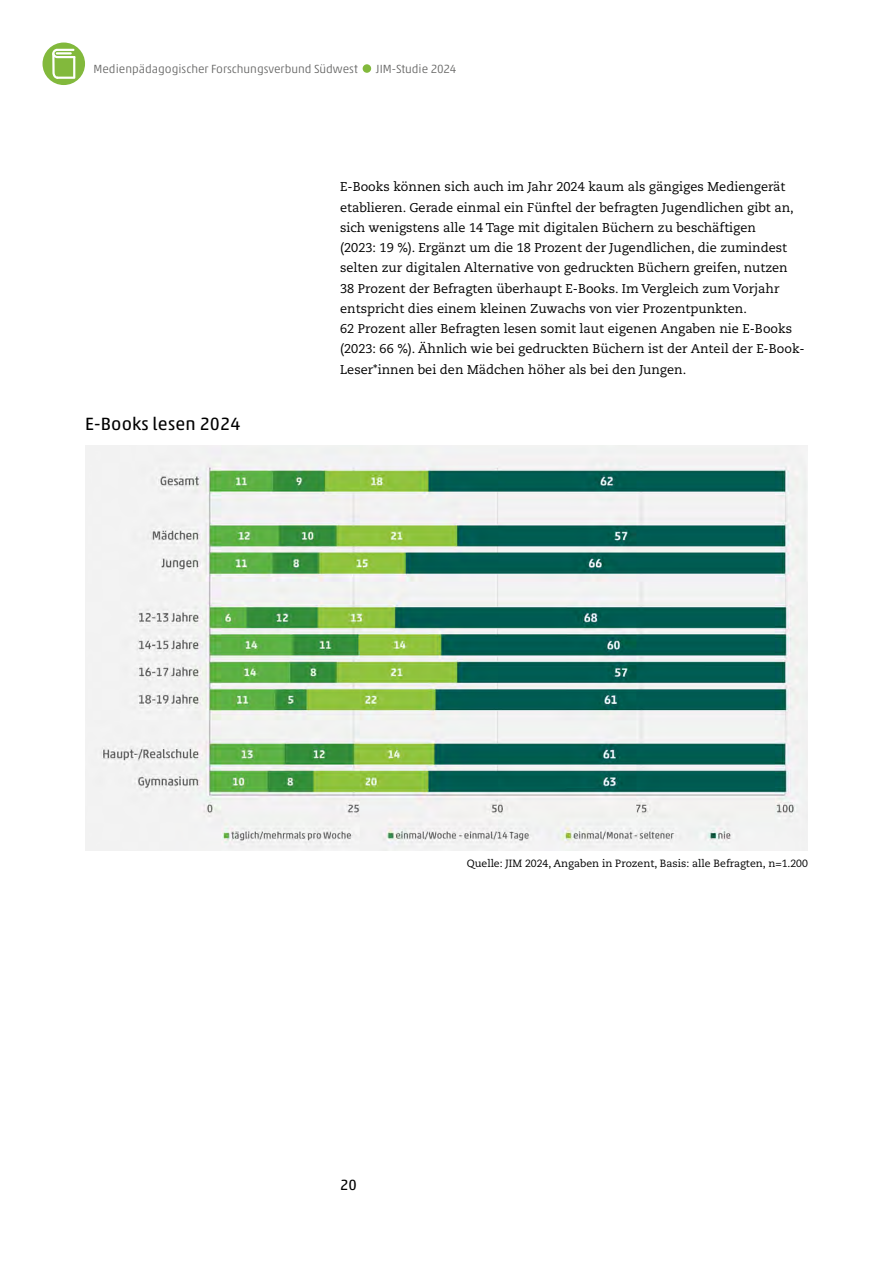
<style>
.page{position:relative;width:893px;height:1263px;background:#fff}
.page>*{position:absolute;margin:0;border:0;box-sizing:border-box;transform-origin:0 0}
.Unterüberschrift{font:18px "Akko Pro";letter-spacing:.01em;color:#000}
.t1{font:15px "Akko Pro";color:#000}
.Fließtext{font:12.75px/20.2px "Caecilia LT Pro 55 Roman";color:#000}
.t2{font:300 12px "Akko Pro";color:#636362}
.Beschriftung{font:10.5px "Caecilia LT Pro 55 Roman";color:#000}
</style>
<div class="page">
<img style="left:85px;top:446px;width:723px;height:405px">
<div style="left:43px;top:43px;width:42px;height:42px;background:#82b93c;border-radius:50%"></div>
<svg style="left:52px;top:49px;width:23px;height:30px"></svg>
<div style="left:363px;top:64px;width:8px;height:9px;background:#82b93c;border-radius:50%"></div>
<p class="t2" style="left:94px;top:61px;width:266px">Medienpädagogischer Forschungsverbund Südwest</p>
<p class="t2" style="left:376px;top:61px;width:82px">JIM-Studie 2024</p>
<p class="Unterüberschrift" style="left:85px;top:412px;width:157px">E-Books lesen 2024</p>
<p class="Fließtext" style="left:340px;top:177px;width:466px">E-Books können sich auch im Jahr 2024 kaum als gängiges Mediengerät etablieren. Gerade einmal ein Fünftel der befragten Jugendlichen gibt an, sich wenigstens alle 14 Tage mit digitalen Büchern zu beschäftigen<br>(2023: 19 %). Ergänzt um die 18 Prozent der Jugendlichen, die zumindest selten zur digitalen Alternative von gedruckten Büchern greifen, nutzen 38 Prozent der Befragten überhaupt E-Books. Im Vergleich zum Vorjahr entspricht dies einem kleinen Zuwachs von vier Prozentpunkten.<br>62 Prozent aller Befragten lesen somit laut eigenen Angaben nie E-Books (2023: 66 %). Ähnlich wie bei gedruckten Büchern ist der Anteil der E-Book-Leser*innen bei den Mädchen höher als bei den Jungen.</p>
<p class="Beschriftung" style="left:467px;top:857px;width:343px">Quelle: JIM 2024, Angaben in Prozent, Basis: alle Befragten, n=1.200</p>
<p class="t1" style="left:340px;top:1176px;width:18px">20</p>
</div>
